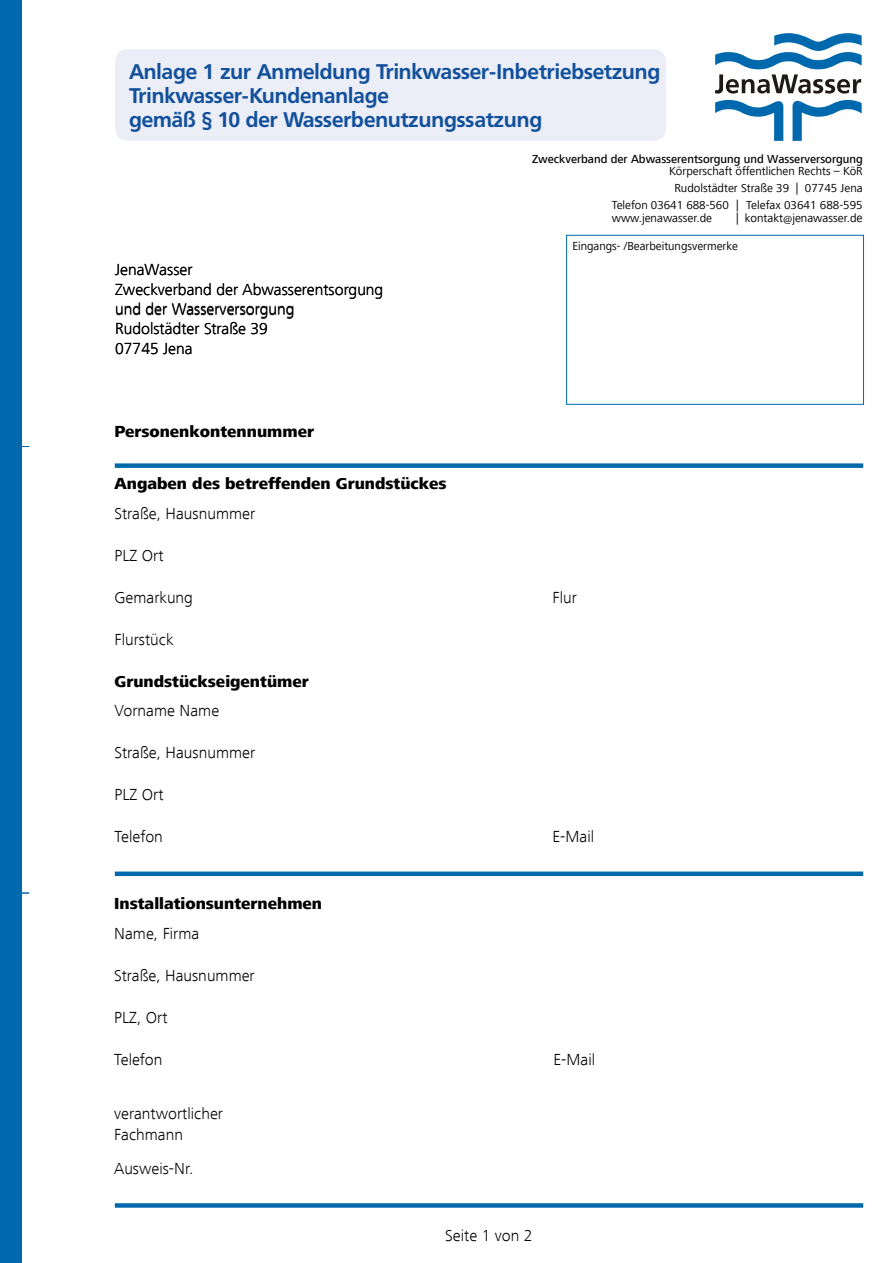
<style>
.page{position:relative;width:893px;height:1263px;background:#fff}
.page>*{position:absolute;margin:0;border:0;box-sizing:border-box;transform-origin:0 0}
.t1{font:700 21px/24px "Frutiger BQ";color:#12509c}
.t2{font:300 16.5px/19.8px "Frutiger Next LT";color:#000}
.t3{font:800 16.5px "Frutiger Next LT";color:#000}
.t4{font:12px/16.8px "Frutiger Next LT";color:#000;text-align:right}
.t5{font:500 12px "Frutiger Next LT";color:#000}
.s1{font-size:12.6px}
</style>
<div class="page">
<div style="left:115px;top:49px;width:551px;height:92px;background:#eceef7;border-radius:13px"></div>
<svg style="left:715px;top:100px;width:68px;height:41px"></svg>
<svg style="left:792px;top:100px;width:70px;height:41px"></svg>
<svg style="left:715px;top:33px;width:147px;height:61px"></svg>
<div style="left:115px;top:463px;width:748px;height:5px;background:#0069ae"></div>
<div style="left:566px;top:235px;width:298px;height:170px;border:1px solid #0069ae"></div>
<div style="left:0;top:0;width:21px;height:1263px;background:#0069ae"></div>
<div style="left:115px;top:871px;width:748px;height:5px;background:#0069ae"></div>
<div style="left:115px;top:1203px;width:748px;height:5px;background:#0069ae"></div>
<p class="t1" style="left:129px;top:60px;width:533px">Anlage 1 zur Anmeldung Trinkwasser-Inbetriebsetzung<br>Trinkwasser-Kundenanlage<br>gemäß § 10 der Wasserbenutzungssatzung</p>
<p class="t5" style="left:532px;top:152px;width:332px">Zweckverband der Abwasserentsorgung und Wasserversorgung</p>
<p class="t4" style="left:612px;top:163px;width:252px">Körperschaft öffentlichen Rechts – KöR<br>Rudolstädter Straße 39 | 07745 Jena<br>Telefon 03641 688-560 | Telefax 03641 688-595</p>
<p class="t4" style="left:612px;top:209px;width:102px">www.jenawasser.de</p>
<p class="t4" style="left:736px;top:209px;width:128px">| kontakt@jenawasser.d<span class="s1">e</span></p>
<p class="t2" style="left:115px;top:260px;width:270px">JenaWasser<br>Zweckverband der Abwasserentsorgung und der Wasserversorgung<br>Rudolstädter Straße 39<br>07745 Jena</p>
<p class="t4" style="left:572px;top:238px;width:167px">Eingangs- /Bearbeitungsvermerke</p>
<p class="t3" style="left:115px;top:422px;width:201px">Personenkontennummer</p>
<p class="t3" style="left:115px;top:474px;width:333px">Angaben des betreffenden Grundstückes</p>
<p class="t2" style="left:115px;top:503px;width:142px">Straße, Hausnummer</p>
<p class="t2" style="left:115px;top:545px;width:51px">PLZ Ort</p>
<p class="t2" style="left:115px;top:587px;width:80px">Gemarkung</p>
<p class="t2" style="left:553px;top:587px;width:26px">Flur</p>
<p class="t2" style="left:115px;top:629px;width:60px">Flurstück</p>
<p class="t3" style="left:115px;top:672px;width:196px">Grundstückseigentümer</p>
<p class="t2" style="left:115px;top:701px;width:106px">Vorname Name</p>
<p class="t2" style="left:115px;top:743px;width:142px">Straße, Hausnummer</p>
<p class="t2" style="left:115px;top:785px;width:51px">PLZ Ort</p>
<p class="t2" style="left:115px;top:827px;width:50px">Telefon</p>
<p class="t2" style="left:553px;top:827px;width:43px">E-Mail</p>
<p class="t3" style="left:114px;top:894px;width:209px">Installationsunternehmen</p>
<p class="t2" style="left:114px;top:923px;width:87px">Name, Firma</p>
<p class="t2" style="left:114px;top:965px;width:142px">Straße, Hausnummer</p>
<p class="t2" style="left:114px;top:1007px;width:55px">PLZ, Ort</p>
<p class="t2" style="left:114px;top:1049px;width:50px">Telefon</p>
<p class="t2" style="left:553px;top:1049px;width:43px">E-Mail</p>
<p class="t2" style="left:114px;top:1103px;width:110px;line-height:21px">verantwortlicher<br>Fachmann</p>
<p class="t2" style="left:114px;top:1159px;width:81px">Ausweis-Nr.</p>
<p class="t2" style="left:445px;top:1225px;width:89px">Seite 1 von 2</p>
</div>
